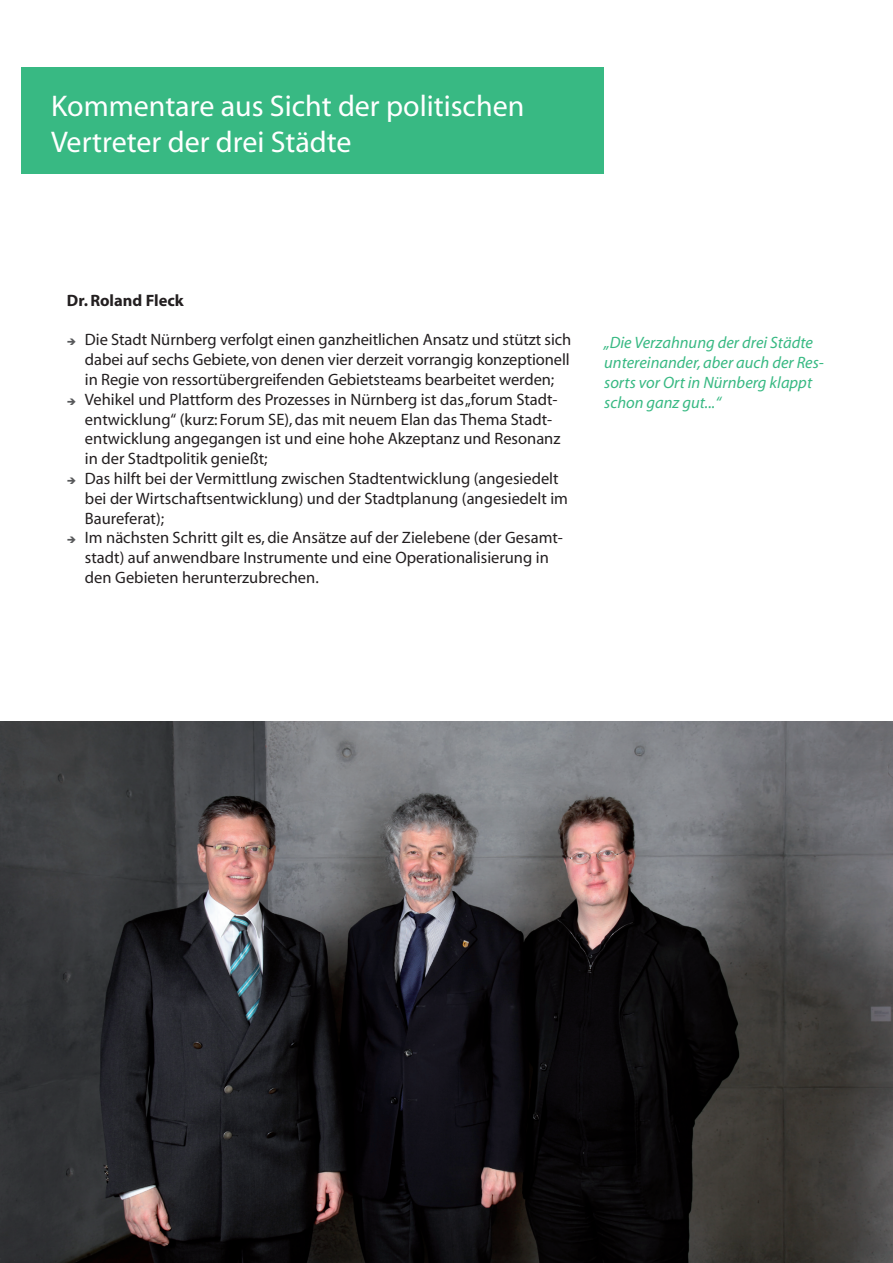
<style>
.page{position:relative;width:893px;height:1263px;background:#fff}
.page>*{position:absolute;margin:0;border:0;box-sizing:border-box;transform-origin:0 0}
.t1{font:30px/36px "Myriad";color:#fff}
.t2{font:16.5px/19.8px "Myriad";color:#231f20}
.t3{font:italic 16.5px/19.8px "Myriad";color:#38b983}
.t4{font:700 16.5px "Myriad";color:#231f20}
</style>
<div class="page">
<img style="left:0;top:721px;width:893px;height:542px">
<div style="left:21px;top:67px;width:583px;height:106px;background:#38b983"></div>
<h1 class="t1" style="left:51px;top:89px;width:475px">Kommentare aus Sicht der politischen<br>Vertreter der drei Städte</h1>
<p class="t4" style="left:67px;top:292px;width:118px">Dr. Roland Fleck</p>
<p class="t2" style="left:85px;top:331px;width:488px">Die Stadt Nürnberg verfolgt einen ganzheitlichen Ansatz und stützt sich dabei auf sechs Gebiete, von denen vier derzeit vorrangig konzeptionell in Regie von ressortübergreifenden Gebietsteams bearbeitet werden; Vehikel und Plattform des Prozesses in Nürnberg ist das „forum Stadt&shy;entwicklung“ (kurz: Forum SE), das mit neuem Elan das Thema Stadt&shy;entwicklung angegangen ist und eine hohe Akzeptanz und Resonanz in der Stadtpolitik genießt;<br>Das hilft bei der Vermittlung zwischen Stadtentwicklung (angesiedelt bei der Wirtschaftsentwicklung) und der Stadtplanung (angesiedelt im Baureferat);<br>Im nächsten Schritt gilt es, die Ansätze auf der Zielebene (der Gesamt&shy;stadt) auf anwendbare Instrumente und eine Operationalisierung in den Gebieten herunterzubrechen.</p>
<p class="t3" style="left:604px;top:334px;width:221px">„Die Verzahnung der drei Städte untereinander, aber auch der Res&shy;sorts vor Ort in Nürnberg klappt schon ganz gut...“</p>
</div>
